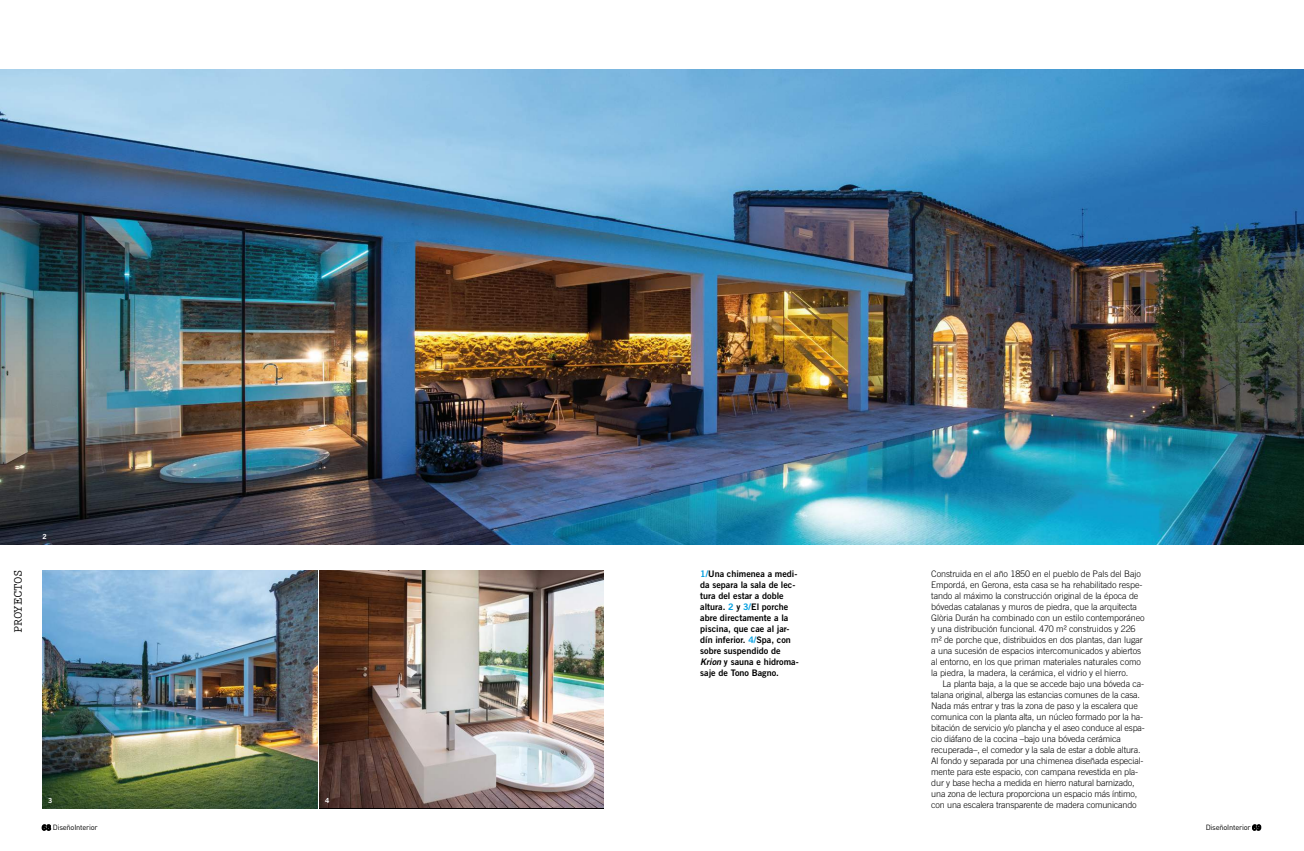
<style>
.page{position:relative;width:1304px;height:851px;background:#fff}
.page>*{position:absolute;margin:0;border:0;box-sizing:border-box;transform-origin:0 0}
.t1{font:700 12.5px "Prestige Elite Std";letter-spacing:-.04em;color:#000}
.t2{font:300 9px/11px "Trade Gothic";letter-spacing:-.02em;color:#000}
.t3{font:9px/11px "Trade Gothic Bold Two";color:#000}
.t4{font:7.5px "DIN Regular Alternate";letter-spacing:-.03em;color:#000}
.t5{font:7px "Trade Gothic Bold Two";color:#fff}
.s1{font-family:"Trade Gothic Bold Two"}
.s2{color:#009ee0}
.s3{font-style:italic}
</style>
<div class="page">
<svg style="left:42px;top:824px;width:9px;height:6px"></svg>
<img style="left:0;top:70px;width:652px;height:474px">
<img style="left:43px;top:570px;width:274px;height:238px">
<img style="left:320px;top:570px;width:284px;height:237px">
<svg style="left:1252px;top:824px;width:9px;height:6px"></svg>
<img style="left:652px;top:70px;width:652px;height:474px">
<h1 class="t1" style="left:11px;top:633px;width:65px;rotate:-90deg">PROYECTOS</h1>
<p class="t5" style="left:43px;top:531px;width:6px">2</p>
<p class="t5" style="left:48px;top:795px;width:6px">3</p>
<p class="t5" style="left:325px;top:795px;width:6px">4</p>
<p class="t4" style="left:42px;top:822px;width:57px"><span class="s1">68</span> DiseñoInterior</p>
<p class="t3" style="left:700px;top:568px;width:100px"><span class="s2">1/</span>Una chimenea a medi&shy;da separa la sala de lec&shy;tura del estar a doble altura. <span class="s2">2</span> y <span class="s2">3/</span>El porche abre directamente a la piscina, que cae al jar&shy;dín inferior. <span class="s2">4/</span>Spa, con sobre suspendido de<br><span class="s3">Krion</span> y sauna e hidroma&shy;saje de Tono Bagno.</p>
<p class="t2" style="left:931px;top:568px;width:215px">Construida en el año 1850 en el pueblo de Pals del Bajo Empordá, en Gerona, esta casa se ha rehabilitado respe&shy;tando al máximo la construcción original de la época de bóvedas catalanas y muros de piedra, que la arquitecta Glòria Durán ha combinado con un estilo contemporáneo y una distribución funcional. 470 m² construidos y 226 m² de porche que, distribuidos en dos plantas, dan lugar a una sucesión de espacios intercomunicados y abiertos al entorno, en los que priman materiales naturales como la piedra, la madera, la cerámica, el vidrio y el hierro.</p>
<p class="t2" style="left:931px;top:678px;width:215px;text-indent:11px">La planta baja, a la que se accede bajo una bóveda ca&shy;talana original, alberga las estancias comunes de la casa.<br>Nada más entrar y tras la zona de paso y la escalera que comunica con la planta alta, un núcleo formado por la ha&shy;bitación de servicio y/o plancha y el aseo conduce al espa&shy;cio diáfano de la cocina –bajo una bóveda cerámica recuperada–, el comedor y la sala de estar a doble altura.<br>Al fondo y separada por una chimenea diseñada especial&shy;mente para este espacio, con campana revestida en pla&shy;dur y base hecha a medida en hierro natural barnizado, una zona de lectura proporciona un espacio más íntimo, con una escalera transparente de madera comunicando</p>
<p class="t4" style="left:1206px;top:822px;width:57px">DiseñoInterior <span class="s1">69</span></p>
</div>
